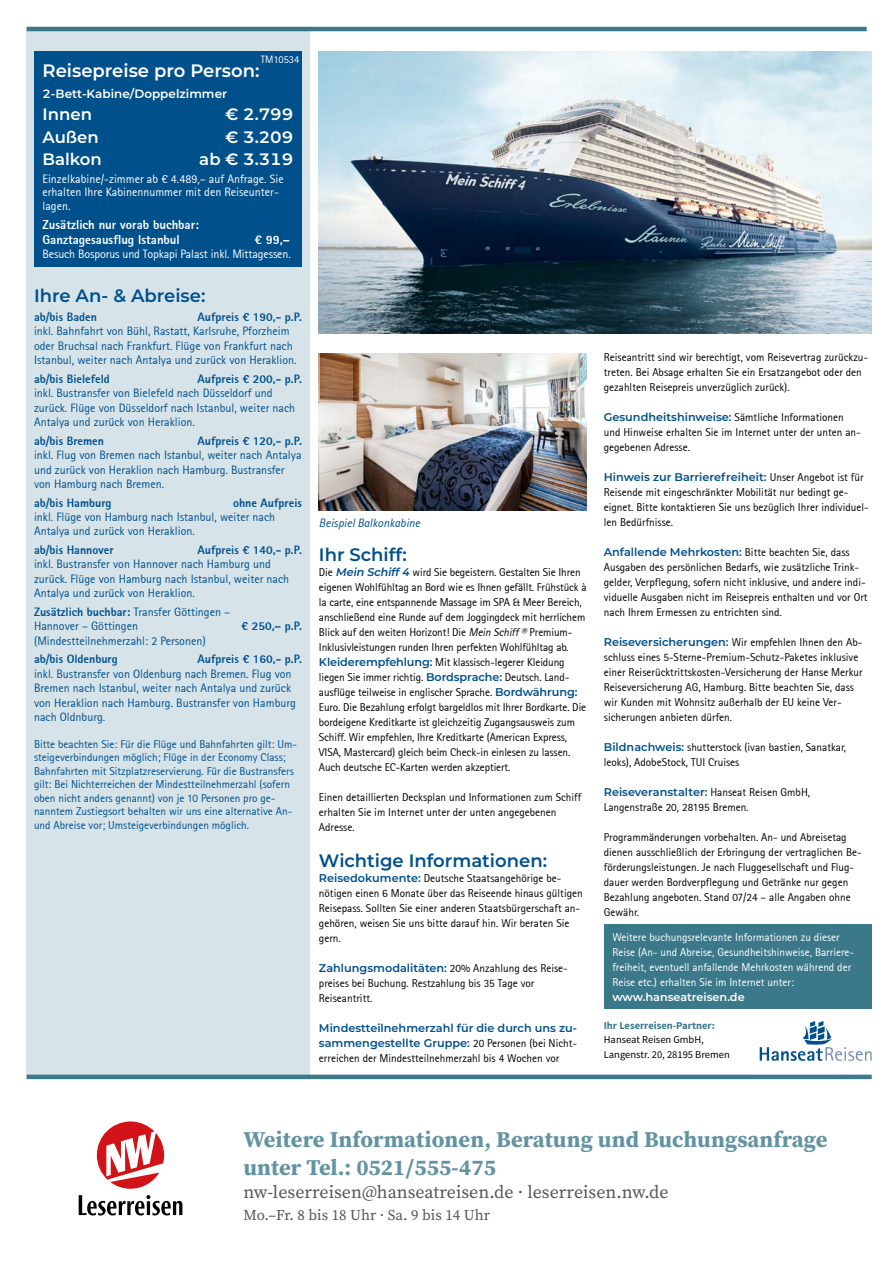
<style>
.page{position:relative;width:893px;height:1263px;background:#fff}
.page>*{position:absolute;margin:0;border:0;box-sizing:border-box;transform-origin:0 0}
.t1{font:700 22.5px/28.5px "Source Serif Pro";letter-spacing:.005em;color:#6293a2}
.t2{font:18px "Source Serif Pro";color:#575756}
.t3{font:600 18px "Montserrat";color:#00508c}
.t4{font:600 18px "Montserrat";color:#fff}
.t5{font:600 16.5px "Montserrat";color:#fff}
.t6{font:15px "Source Serif Pro";color:#575756}
.t7{font:800 12.75px/15px "Rotis Sans Serif";color:#fff}
.t8{font:12px/14.4px "Rotis Sans Serif";color:#00508c}
.t9{font:800 12px "Rotis Sans Serif";color:#00508c}
.t10{font:12px/13.5px "Rotis Sans Serif";color:#fff}
.t11{font:600 12px "Montserrat";color:#fff}
.t12{font:italic 12px "Rotis Sans Serif";color:#00508c}
.t13{font:11.25px/15px "Rotis Sans Serif";color:#000}
.t14{font:11.25px/13.5px "Rotis Sans Serif";color:#00508c}
.t15{font:600 11.25px/15px "Montserrat";color:#00508c}
.t16{font:11.25px/15px "Rotis Sans Serif";color:#fff}
.t17{font:600 11.25px "Montserrat";color:#fff}
.t18{font:10.5px/14.4px "Source Sans Pro";color:#000}
.t19{font:700 10.5px "Source Sans Pro";color:#3b798a}
.t20{font:10.5px "Rotis Sans Serif";color:#fff}
.s1{font-weight:800}
.s2{font-family:"Montserrat";font-weight:600;font-style:italic;color:#00508c}
.s3{font-style:italic}
.s4{font-family:"Montserrat";font-weight:600;color:#00508c}
.s5{font-family:"Rotis Sans Serif";font-weight:400;color:#000}
</style>
<div class="page">
<div style="left:604px;top:924px;width:268px;height:85px;background:#3b798a"></div>
<div style="left:27px;top:31px;width:283px;height:1046px;background:#d6e3e9"></div>
<hr style="left:27px;top:1075px;width:845px;height:4px;background:#3b798a">
<hr style="left:27px;top:27px;width:840px;height:4px;background:#3b798a">
<svg style="left:79px;top:1195px;width:103px;height:20px"></svg>
<svg style="left:97px;top:1121px;width:67px;height:68px"></svg>
<svg style="left:760px;top:1021px;width:112px;height:40px"></svg>
<div style="left:34px;top:51px;width:268px;height:215px;background:#00508c"></div>
<img style="left:319px;top:354px;width:268px;height:157px">
<img style="left:319px;top:51px;width:553px;height:283px">
<p class="t20" style="left:261px;top:53px;width:40px">TM10534</p>
<h2 class="t4" style="left:43px;top:58px;width:219px">Reisepreise pro Person:</h2>
<p class="t11" style="left:43px;top:85px;width:186px">2-Bett-Kabine/Doppelzimmer</p>
<h3 class="t5" style="left:43px;top:103px;width:51px">Innen</h3>
<h3 class="t5" style="left:225px;top:103px;width:70px">€ 2.799</h3>
<h3 class="t5" style="left:43px;top:125px;width:58px">Außen</h3>
<h3 class="t5" style="left:225px;top:125px;width:70px">€ 3.209</h3>
<h3 class="t5" style="left:43px;top:148px;width:61px">Balkon</h3>
<h3 class="t5" style="left:199px;top:148px;width:96px">ab € 3.319</h3>
<p class="t10" style="left:43px;top:172px;width:243px">Einzelkabine/-zimmer ab € 4.489,– auf Anfrage. Sie erhalten Ihre Kabinennummer mit den Reiseunter&shy;lagen.</p>
<p class="t7" style="left:43px;top:217px;width:158px">Zusätzlich nur vorab buchbar:<br>Ganztagesausflug Istanbul</p>
<p class="t7" style="left:255px;top:232px;width:37px">€ 99,–</p>
<p class="t10" style="left:43px;top:247px;width:250px">Besuch Bosporus und Topkapi Palast inkl. Mittagessen.</p>
<h2 class="t3" style="left:34px;top:283px;width:173px">Ihre An- &amp; Abreise:</h2>
<p class="t9" style="left:34px;top:309px;width:64px">ab/bis Baden</p>
<p class="t9" style="left:197px;top:309px;width:106px">Aufpreis € 190,- p.P.</p>
<p class="t8" style="left:34px;top:324px;width:264px">inkl. Bahnfahrt von Bühl, Rastatt, Karlsruhe, Pforzheim oder Bruchsal nach Frankfurt. Flüge von Frankfurt nach<br>Istanbul, weiter nach Antalya und zurück von Heraklion.</p>
<p class="t9" style="left:34px;top:371px;width:77px">ab/bis Bielefeld</p>
<p class="t9" style="left:197px;top:371px;width:106px">Aufpreis € 200,- p.P.</p>
<p class="t8" style="left:34px;top:386px;width:263px">inkl. Bustransfer von Bielefeld nach Düsseldorf und zurück. Flüge von Düsseldorf nach Istanbul, weiter nach<br>Antalya und zurück von Heraklion.</p>
<p class="t9" style="left:34px;top:433px;width:71px">ab/bis Bremen</p>
<p class="t9" style="left:197px;top:433px;width:106px">Aufpreis € 120,- p.P.</p>
<p class="t8" style="left:34px;top:448px;width:269px">inkl. Flug von Bremen nach Istanbul, weiter nach Antalya und zurück von Heraklion nach Hamburg. Bustransfer von Hamburg nach Bremen.</p>
<p class="t9" style="left:34px;top:495px;width:79px">ab/bis Hamburg</p>
<p class="t9" style="left:233px;top:495px;width:70px">ohne Aufpreis</p>
<p class="t8" style="left:34px;top:510px;width:243px">inkl. Flüge von Hamburg nach Istanbul, weiter nach<br>Antalya und zurück von Heraklion.</p>
<p class="t9" style="left:34px;top:542px;width:81px">ab/bis Hannover</p>
<p class="t9" style="left:197px;top:542px;width:106px">Aufpreis € 140,- p.P.</p>
<p class="t8" style="left:34px;top:557px;width:257px">inkl. Bustransfer von Hannover nach Hamburg und zurück. Flüge von Hamburg nach Istanbul, weiter nach<br>Antalya und zurück von Heraklion.</p>
<p class="t8" style="left:34px;top:604px;width:198px"><span class="s1">Zusätzlich buchbar:</span> Transfer Göttingen –<br>Hannover – Göttingen</p>
<p class="t9" style="left:241px;top:618px;width:62px">€ 250,– p.P.</p>
<p class="t8" style="left:34px;top:633px;width:173px">(Mindestteilnehmerzahl: 2 Personen)</p>
<p class="t9" style="left:34px;top:652px;width:85px">ab/bis Oldenburg</p>
<p class="t9" style="left:197px;top:652px;width:106px">Aufpreis € 160,- p.P.</p>
<p class="t8" style="left:34px;top:666px;width:263px">inkl. Bustransfer von Oldenburg nach Bremen. Flug von Bremen nach Istanbul, weiter nach Antalya und zurück von Heraklion nach Hamburg. Bustransfer von Hamburg nach Oldnburg.</p>
<p class="t14" style="left:34px;top:737px;width:265px">Bitte beachten Sie: Für die Flüge und Bahnfahrten gilt: Um&shy;steigeverbindungen möglich; Flüge in der Economy Class; Bahnfahrten mit Sitzplatzreservierung. Für die Bustransfers gilt: Bei Nichterreichen der Mindestteilnehmerzahl (sofern oben nicht anders genannt) von je 10 Personen pro ge&shy;nanntem Zustiegsort behalten wir uns eine alternative An&shy;und Abreise vor; Umsteigeverbindungen möglich.</p>
<p class="t12" style="left:319px;top:516px;width:103px">Beispiel Balkonkabine</p>
<h2 class="t3" style="left:319px;top:541px;width:89px">Ihr Schiff:</h2>
<p class="t13" style="left:319px;top:564px;width:269px">Die <span class="s2">Mein Schiff4</span> wird Sie begeistern. Gestalten Sie Ihren eigenen Wohlfühltag an Bord wie es Ihnen gefällt. Frühstück à la carte, eine entspannende Massage im SPA &amp; Meer Bereich, anschließend eine Runde auf dem Joggingdeck mit herrlichem Blick auf den weiten Horizont! Die <span class="s3">Mein Schiff®</span> Premium-Inklusivleistungen runden Ihren perfekten Wohlfühltag ab.<br><span class="s4">Kleiderempfehlung:</span> Mit klassisch-legerer Kleidung liegen Sie immer richtig. <span class="s4">Bordsprache:</span> Deutsch. Land&shy;ausflüge teilweise in englischer Sprache. <span class="s4">Bordwährung:<br></span>Euro. Die Bezahlung erfolgt bargeldlos mit Ihrer Bordkarte. Die bordeigene Kreditkarte ist gleichzeitig Zugangsausweis zum Schiff. Wir empfehlen, Ihre Kreditkarte (American Express, VISA, Mastercard) gleich beim Check-in einlesen zu lassen.<br>Auch deutsche EC-Karten werden akzeptiert.</p>
<p class="t13" style="left:319px;top:789px;width:264px">Einen detaillierten Decksplan und Informationen zum Schiff erhalten Sie im Internet unter der unten angegebenen<br>Adresse.</p>
<h2 class="t3" style="left:319px;top:847px;width:230px">Wichtige Informationen:</h2>
<p class="t13" style="left:319px;top:870px;width:265px"><span class="s4">Reisedokumente:</span> Deutsche Staatsangehörige be&shy;nötigen einen 6 Monate über das Reiseende hinaus gültigen Reisepass. Sollten Sie einer anderen Staatsbürgerschaft an&shy;gehören, weisen Sie uns bitte darauf hin. Wir beraten Sie gern.</p>
<p class="t13" style="left:319px;top:960px;width:250px"><span class="s4">Zahlungsmodalitäten:</span> 20% Anzahlung des Reise&shy;preises bei Buchung. Restzahlung bis 35 Tage vor<br>Reiseantritt.</p>
<p class="t15" style="left:319px;top:1019px;width:260px">Mindestteilnehmerzahl für die durch uns zu&shy;sammengestellte Gruppe: <span class="s5">20 Personen (bei Nicht-</span></p>
<p class="t13" style="left:319px;top:1050px;width:242px">erreichen der Mindestteilnehmerzahl bis 4 Wochen vor</p>
<p class="t13" style="left:604px;top:350px;width:266px">Reiseantritt sind wir berechtigt, vom Reisevertrag zurückzu&shy;treten. Bei Absage erhalten Sie ein Ersatzangebot oder den gezahlten Reisepreis unverzüglich zurück).</p>
<p class="t13" style="left:604px;top:410px;width:258px"><span class="s4">Gesundheitshinweise:</span> Sämtliche Informationen und Hinweise erhalten Sie im Internet unter der unten an&shy;gegebenen Adresse.</p>
<p class="t15" style="left:604px;top:469px;width:261px">Hinweis zur Barrierefreiheit: <span class="s5">Unser Angebot ist für</span></p>
<p class="t13" style="left:604px;top:485px;width:266px">Reisende mit eingeschränkter Mobilität nur bedingt ge&shy;eignet. Bitte kontaktieren Sie uns bezüglich Ihrer individuel&shy;len Bedürfnisse.</p>
<p class="t15" style="left:604px;top:544px;width:247px">Anfallende Mehrkosten: <span class="s5">Bitte beachten Sie, dass</span></p>
<p class="t13" style="left:604px;top:560px;width:265px">Ausgaben des persönlichen Bedarfs, wie zusätzliche Trink&shy;gelder, Verpflegung, sofern nicht inklusive, und andere indi&shy;viduelle Ausgaben nicht im Reisepreis enthalten und vor Ort nach Ihrem Ermessen zu entrichten sind.</p>
<p class="t13" style="left:604px;top:635px;width:260px"><span class="s4">Reiseversicherungen:</span> Wir empfehlen Ihnen den Ab&shy;schluss eines 5-Sterne-Premium-Schutz-Paketes inklusive einer Reiserücktrittskosten-Versicherung der Hanse Merkur Reiseversicherung AG, Hamburg. Bitte beachten Sie, dass wir Kunden mit Wohnsitz außerhalb der EU keine Ver&shy;sicherungen anbieten dürfen.</p>
<p class="t13" style="left:604px;top:740px;width:244px"><span class="s4">Bildnachweis:</span> shutterstock (ivan bastien, Sanatkar, leoks), AdobeStock, TUI Cruises</p>
<p class="t15" style="left:604px;top:784px;width:208px">Reiseveranstalter: <span class="s5">Hanseat Reisen GmbH,</span></p>
<p class="t13" style="left:604px;top:800px;width:146px">Langenstraße 20, 28195 Bremen.</p>
<p class="t13" style="left:604px;top:830px;width:259px">Programmänderungen vorbehalten. An- und Abreisetag dienen ausschließlich der Erbringung der vertraglichen Be&shy;förderungsleistungen. Je nach Fluggesellschaft und Flug&shy;dauer werden Bordverpflegung und Getränke nur gegen Bezahlung angeboten. Stand 07/24 – alle Angaben ohne Gewähr.</p>
<p class="t16" style="left:612px;top:929px;width:243px">Weitere buchungsrelevante Informationen zu dieser Reise (An- und Abreise, Gesundheitshinweise, Barriere&shy;freiheit, eventuell anfallende Mehrkosten während der Reise etc.) erhalten Sie im Internet unter:</p>
<p class="t17" style="left:612px;top:989px;width:134px">www.hanseatreisen.de</p>
<p class="t19" style="left:604px;top:1019px;width:113px">Ihr Leserreisen-Partner:</p>
<p class="t18" style="left:604px;top:1033px;width:127px">Hanseat Reisen GmbH,<br>Langenstr. 20, 28195 Bremen</p>
<h1 class="t1" style="left:243px;top:1124px;width:586px">Weitere Informationen, Beratung und Buchungsanfrage unter Tel.: 0521/555-475</h1>
<h2 class="t2" style="left:243px;top:1179px;width:427px">nw-leserreisen@hanseatreisen.de · leserreisen.nw.de</h2>
<h3 class="t6" style="left:243px;top:1205px;width:248px">Mo.–Fr. 8 bis 18 Uhr · Sa. 9 bis 14 Uhr</h3>
</div>
